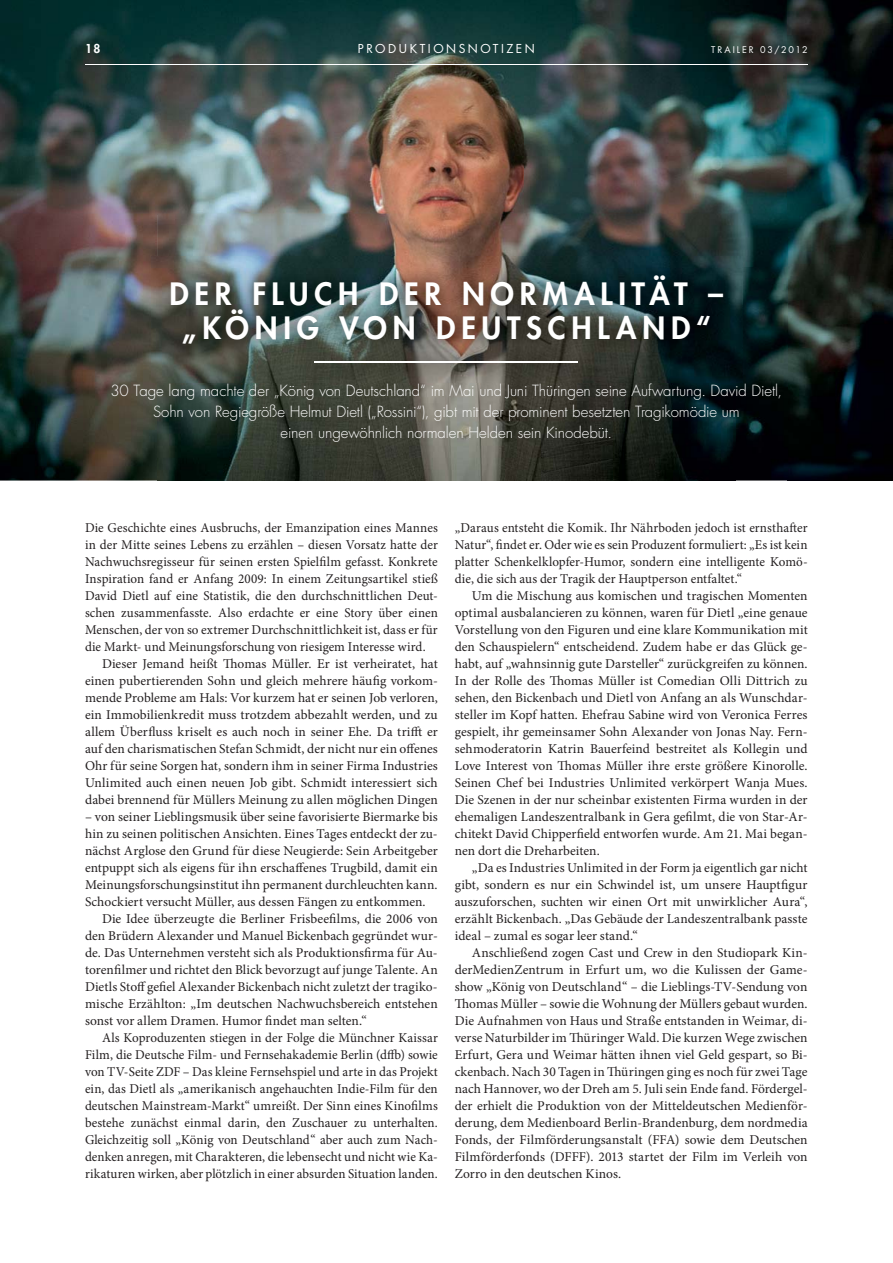
<style>
.page{position:relative;width:893px;height:1263px;background:#fff}
.page>*{position:absolute;margin:0;border:0;box-sizing:border-box;transform-origin:0 0}
.t1{font:800 30px/34px "Futura Std";letter-spacing:.195em;color:#fff;text-align:center}
.t2{font:300 15px/21px "Futura Std";letter-spacing:-.005em;color:#fff;text-align:center}
.t3{font:13.5px/17px "Minion Pro";letter-spacing:.005em;color:#231f20;text-align:justify}
.t4{font:12px "Futura Std";letter-spacing:.21em;color:#fff}
.t5{font:800 12px "Futura Std";color:#fff}
.t6{font:9px "Futura Std";letter-spacing:.215em;color:#fff}
</style>
<div class="page">
<img style="left:0;top:0;width:787px;height:214px">
<img style="left:787px;top:0;width:105px;height:481px">
<img style="left:0;top:214px;width:157px;height:267px">
<img style="left:157px;top:214px;width:631px;height:53px">
<img style="left:735px;top:267px;width:53px;height:214px">
<img style="left:157px;top:382px;width:578px;height:99px">
<hr style="left:85px;top:64px;width:722px;height:1px;background:#fff">
<img style="left:151px;top:256px;width:591px;height:126px">
<hr style="left:314px;top:362px;width:264px;height:1px;background:#fff">
<p class="t4" style="left:358px;top:43px;width:178px">PRODUKTIONSNOTIZEN</p>
<p class="t5" style="left:85px;top:43px;width:17px">18</p>
<p class="t6" style="left:711px;top:45px;width:98px">TRAILER 03/2012</p>
<h1 class="t1" style="left:169px;top:279px;width:555px">DER FLUCH DER NORMALITÄT – „KÖNIG VON DEUTSCHLAND“</h1>
<p class="t2" style="left:110px;top:381px;width:673px">30 Tage lang machte der „König von Deutschland“ im Mai und Juni Thüringen seine Aufwartung. David Dietl,<br>Sohn von Regiegröße Helmut Dietl („Rossini“), gibt mit der prominent besetzten Tragikomödie um<br>einen ungewöhnlich normalen Helden sein Kinodebüt.</p>
<p class="t3" style="left:85px;top:520px;width:354px">Die Geschichte eines Ausbruchs, der Emanzipation eines Mannes</p>
<p class="t3" style="left:85px;top:537px;width:354px">in der Mitte seines Lebens zu erzählen – diesen Vorsatz hatte der</p>
<p class="t3" style="left:85px;top:554px;width:354px">Nachwuchsregisseur für seinen ersten Spielfilm gefasst. Konkrete</p>
<p class="t3" style="left:85px;top:571px;width:354px">Inspiration fand er Anfang 2009: In einem Zeitungsartikel stieß</p>
<p class="t3" style="left:85px;top:588px;width:354px">David Dietl auf eine Statistik, die den durchschnittlichen Deut-</p>
<p class="t3" style="left:85px;top:605px;width:354px">schen zusammenfasste. Also erdachte er eine Story über einen</p>
<p class="t3" style="left:85px;top:622px;width:354px">Menschen, der von so extremer Durchschnittlichkeit ist, dass er für</p>
<p class="t3" style="left:85px;top:639px;width:342px">die Markt- und Meinungsforschung von riesigem Interesse wird.</p>
<p class="t3" style="left:102px;top:656px;width:337px">Dieser Jemand heißt Thomas Müller. Er ist verheiratet, hat</p>
<p class="t3" style="left:85px;top:673px;width:354px">einen pubertierenden Sohn und gleich mehrere häufig vorkom-</p>
<p class="t3" style="left:85px;top:690px;width:354px">mende Probleme am Hals: Vor kurzem hat er seinen Job verloren,</p>
<p class="t3" style="left:85px;top:707px;width:354px">ein Immobilienkredit muss trotzdem abbezahlt werden, und zu</p>
<p class="t3" style="left:85px;top:724px;width:354px">allem Überfluss kriselt es auch noch in seiner Ehe. Da trifft er</p>
<p class="t3" style="left:85px;top:741px;width:354px">auf den charismatischen Stefan Schmidt, der nicht nur ein offenes</p>
<p class="t3" style="left:85px;top:758px;width:354px">Ohr für seine Sorgen hat, sondern ihm in seiner Firma Industries</p>
<p class="t3" style="left:85px;top:775px;width:354px">Unlimited auch einen neuen Job gibt. Schmidt interessiert sich</p>
<p class="t3" style="left:85px;top:792px;width:354px">dabei brennend für Müllers Meinung zu allen möglichen Dingen</p>
<p class="t3" style="left:85px;top:809px;width:354px">– von seiner Lieblingsmusik über seine favorisierte Biermarke bis</p>
<p class="t3" style="left:85px;top:826px;width:354px">hin zu seinen politischen Ansichten. Eines Tages entdeckt der zu-</p>
<p class="t3" style="left:85px;top:843px;width:354px">nächst Arglose den Grund für diese Neugierde: Sein Arbeitgeber</p>
<p class="t3" style="left:85px;top:860px;width:354px">entpuppt sich als eigens für ihn erschaffenes Trugbild, damit ein</p>
<p class="t3" style="left:85px;top:877px;width:354px">Meinungsforschungsinstitut ihn permanent durchleuchten kann.</p>
<p class="t3" style="left:85px;top:894px;width:342px">Schockiert versucht Müller, aus dessen Fängen zu entkommen.</p>
<p class="t3" style="left:102px;top:911px;width:337px">Die Idee überzeugte die Berliner Frisbeefilms, die 2006 von</p>
<p class="t3" style="left:85px;top:928px;width:354px">den Brüdern Alexander und Manuel Bickenbach gegründet wur-</p>
<p class="t3" style="left:85px;top:945px;width:354px">de. Das Unternehmen versteht sich als Produktionsfirma für Au-</p>
<p class="t3" style="left:85px;top:962px;width:354px">torenfilmer und richtet den Blick bevorzugt auf junge Talente. An</p>
<p class="t3" style="left:85px;top:979px;width:354px">Dietls Stoff gefiel Alexander Bickenbach nicht zuletzt der tragiko-</p>
<p class="t3" style="left:85px;top:996px;width:354px">mische Erzählton: „Im deutschen Nachwuchsbereich entstehen</p>
<p class="t3" style="left:85px;top:1013px;width:283px">sonst vor allem Dramen. Humor findet man selten.“</p>
<p class="t3" style="left:102px;top:1030px;width:337px">Als Koproduzenten stiegen in der Folge die Münchner Kaissar</p>
<p class="t3" style="left:85px;top:1047px;width:354px">Film, die Deutsche Film- und Fernsehakademie Berlin (dffb) sowie</p>
<p class="t3" style="left:85px;top:1064px;width:354px">von TV-Seite ZDF – Das kleine Fernsehspiel und arte in das Projekt</p>
<p class="t3" style="left:85px;top:1081px;width:354px">ein, das Dietl als „amerikanisch angehauchten Indie-Film für den</p>
<p class="t3" style="left:85px;top:1098px;width:354px">deutschen Mainstream-Markt“ umreißt. Der Sinn eines Kinofilms</p>
<p class="t3" style="left:85px;top:1115px;width:354px">bestehe zunächst einmal darin, den Zuschauer zu unterhalten.</p>
<p class="t3" style="left:85px;top:1132px;width:354px">Gleichzeitig soll „König von Deutschland“ aber auch zum Nach-</p>
<p class="t3" style="left:85px;top:1149px;width:354px">denken anregen, mit Charakteren, die lebensecht und nicht wie Ka-</p>
<p class="t3" style="left:85px;top:1166px;width:354px">rikaturen wirken, aber plötzlich in einer absurden Situation landen.</p>
<p class="t3" style="left:455px;top:520px;width:354px">„Daraus entsteht die Komik. Ihr Nährboden jedoch ist ernsthafter Natur“, findet er. Oder wie es sein Produzent formuliert: „Es ist kein platter Schenkelklopfer-Humor, sondern eine intelligente Komö&shy;die, die sich aus der Tragik der Hauptperson entfaltet.“</p>
<p class="t3" style="left:455px;top:588px;width:354px;text-indent:17px">Um die Mischung aus komischen und tragischen Momenten optimal ausbalancieren zu können, waren für Dietl „eine genaue Vorstellung von den Figuren und eine klare Kommunikation mit den Schauspielern“ entscheidend. Zudem habe er das Glück ge&shy;habt, auf „wahnsinnig gute Darsteller“ zurückgreifen zu können.<br>In der Rolle des Thomas Müller ist Comedian Olli Dittrich zu sehen, den Bickenbach und Dietl von Anfang an als Wunschdar&shy;steller im Kopf hatten. Ehefrau Sabine wird von Veronica Ferres gespielt, ihr gemeinsamer Sohn Alexander von Jonas Nay. Fern&shy;sehmoderatorin Katrin Bauerfeind bestreitet als Kollegin und Love Interest von Thomas Müller ihre erste größere Kinorolle.<br>Seinen Chef bei Industries Unlimited verkörpert Wanja Mues.<br>Die Szenen in der nur scheinbar existenten Firma wurden in der ehemaligen Landeszentralbank in Gera gefilmt, die von Star-Ar&shy;chitekt David Chipperfield entworfen wurde. Am 21. Mai began&shy;nen dort die Dreharbeiten.</p>
<p class="t3" style="left:455px;top:860px;width:354px;text-indent:17px">„Da es Industries Unlimited in der Form ja eigentlich gar nicht gibt, sondern es nur ein Schwindel ist, um unsere Hauptfigur auszuforschen, suchten wir einen Ort mit unwirklicher Aura“, erzählt Bickenbach. „Das Gebäude der Landeszentralbank passte ideal – zumal es sogar leer stand.“</p>
<p class="t3" style="left:455px;top:945px;width:354px;text-indent:17px">Anschließend zogen Cast und Crew in den Studiopark Kin&shy;derMedienZentrum in Erfurt um, wo die Kulissen der Game&shy;show „König von Deutschland“ – die Lieblings-TV-Sendung von Thomas Müller – sowie die Wohnung der Müllers gebaut wurden.<br>Die Aufnahmen von Haus und Straße entstanden in Weimar, di&shy;verse Naturbilder im Thüringer Wald. Die kurzen Wege zwischen Erfurt, Gera und Weimar hätten ihnen viel Geld gespart, so Bi&shy;ckenbach. Nach 30 Tagen in Thüringen ging es noch für zwei Tage nach Hannover, wo der Dreh am 5. Juli sein Ende fand. Fördergel&shy;der erhielt die Produktion von der Mitteldeutschen Medienför&shy;derung, dem Medienboard Berlin-Brandenburg, dem nordmedia Fonds, der Filmförderungsanstalt (FFA) sowie dem Deutschen Filmförderfonds (DFFF). 2013 startet der Film im Verleih von Zorro in den deutschen Kinos.</p>
</div>
